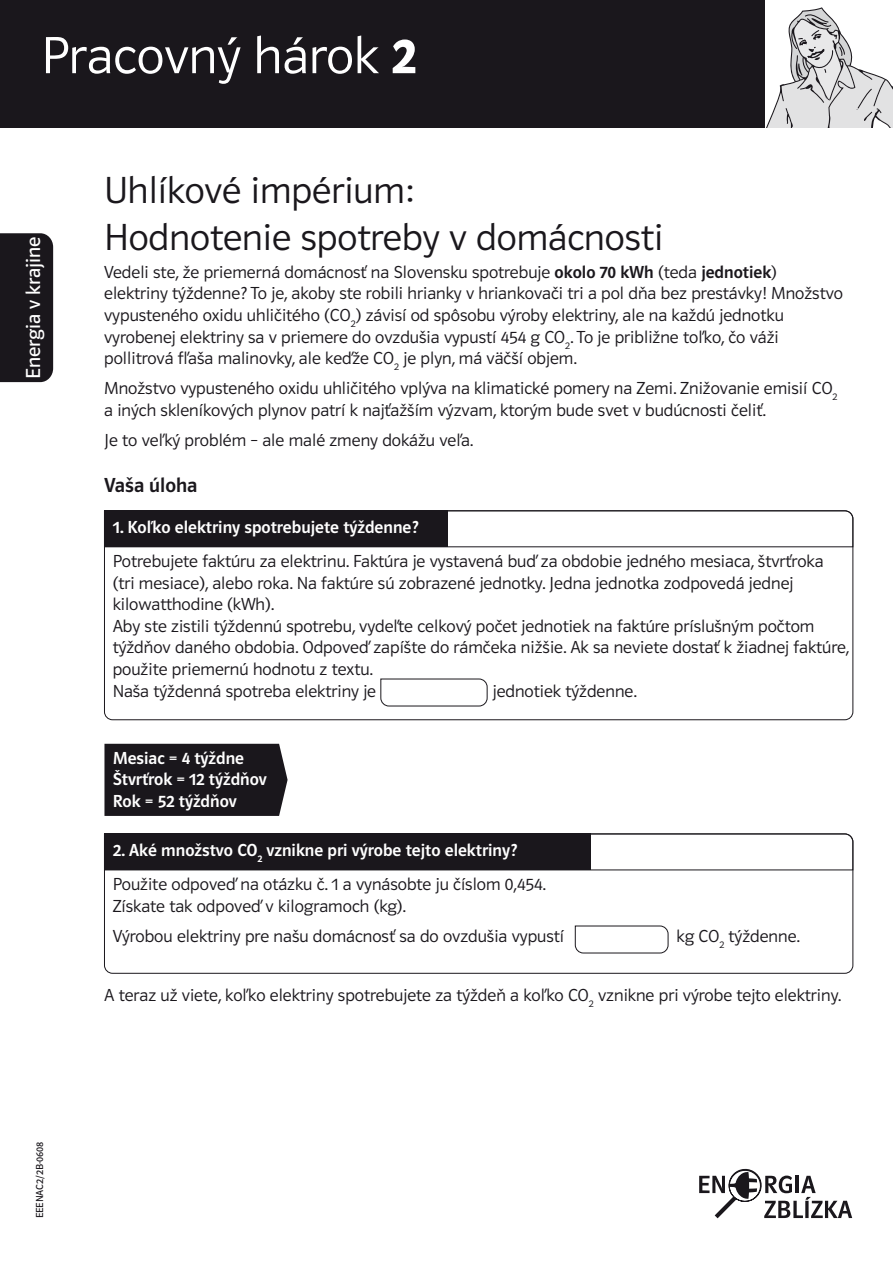
<style>
.page{position:relative;width:893px;height:1263px;background:#fff}
.page>*{position:absolute;margin:0;border:0;box-sizing:border-box;transform-origin:0 0}
.t1{font:54px "Polo ZE11 K Leicht";color:#fff}
.t2{font:39px/46.8px "Polo ZE11 K Leicht";color:#1a171c}
.t3{font:21px "Polo ZE11 K Buch";color:#fff}
.t4{font:21px "Polo ZE11 K Krftg";color:#1a171c}
.t5{font:18px/21.6px "Polo ZE11 K Leicht";color:#1a171c}
.t6{font:18px/21.6px "Polo ZE11 K Krftg";color:#fff}
.t7{font:10.5px "Polo ZE11 K Buch";color:#1a171c}
.s1{font-family:"Polo ZE11 K Hfett"}
.s2{font-family:"Polo ZE11 K Krftg"}
.s3{font-family:"Polo ZE11 K Krftg";color:#fff}
</style>
<div class="page">
<div style="left:0;top:233px;width:53px;height:149px;background:#1a171c"></div>
<div style="left:0;top:0;width:893px;height:128px;background:#1a171c"></div>
<svg style="left:765px;top:0;width:128px;height:128px;background:#ddddde"></svg>
<svg style="left:104px;top:547px;width:749px;height:173px"></svg>
<svg style="left:104px;top:510px;width:749px;height:37px"></svg>
<svg style="left:380px;top:678px;width:108px;height:29px"></svg>
<svg style="left:104px;top:833px;width:749px;height:141px"></svg>
<svg style="left:575px;top:925px;width:94px;height:28px"></svg>
<div style="left:104px;top:744px;width:184px;height:72px;background:#1a171c"></div>
<svg style="left:699px;top:1168px;width:153px;height:50px"></svg>
<p class="t1" style="left:41px;top:26px;width:377px">Pracovný hárok <span class="s1">2</span></p>
<p class="t3" style="left:22px;top:379px;width:144px;rotate:-90deg">Energia v krajine</p>
<p class="t7" style="left:34px;top:1218px;width:78px;rotate:-90deg">EEENAC2/2B-0608</p>
<p class="t2" style="left:104px;top:167px;width:560px">Uhlíkové impérium:<br>Hodnotenie spotreby v domácnosti</p>
<p class="t5" style="left:104px;top:261px;width:740px">Vedeli ste, že priemerná domácnosť na Slovensku spotrebuje <span class="s2">okolo 70 kWh</span> (teda <span class="s2">jednotiek</span>) elektriny týždenne? To je, akoby ste robili hrianky v hriankovači tri a pol dňa bez prestávky! Množstvo vypusteného oxidu uhličitého (CO<sub>2</sub>) závisí od spôsobu výroby elektriny, ale na každú jednotku vyrobenej elektriny sa v priemere do ovzdušia vypustí 454 g CO<sub>2</sub>. To je približne toľko, čo váži pollitrová fľaša malinovky, ale keďže CO<sub>2</sub> je plyn, má väčší objem.</p>
<p class="t5" style="left:104px;top:378px;width:735px">Množstvo vypusteného oxidu uhličitého vplýva na klimatické pomery na Zemi. Znižovanie emisií CO<sub>2 </sub>a iných skleníkových plynov patrí k najťažším výzvam, ktorým bude svet v budúcnosti čeliť.</p>
<p class="t5" style="left:104px;top:429px;width:371px">Je to veľký problém – ale malé zmeny dokážu veľa.</p>
<p class="t4" style="left:104px;top:474px;width:95px">Vaša úloha</p>
<p class="t5" style="left:113px;top:510px;width:712px;line-height:34.3px"><span class="s3">1. Koľko elektriny spotrebujete týždenne?<br></span>Potrebujete faktúru za elektrinu. Faktúra je vystavená buď za obdobie jedného mesiaca, štvrťroka</p>
<p class="t5" style="left:113px;top:572px;width:738px">(tri mesiace), alebo roka. Na faktúre sú zobrazené jednotky. Jedna jednotka zodpovedá jednej kilowatthodine (kWh).<br>Aby ste zistili týždennú spotrebu, vydeľte celkový počet jednotiek na faktúre príslušným počtom týždňov daného obdobia. Odpoveď zapíšte do rámčeka nižšie. Ak sa neviete dostať k žiadnej faktúre, použite priemernú hodnotu z textu.<br>Naša týždenná spotreba elektriny je</p>
<p class="t5" style="left:493px;top:680px;width:146px">jednotiek týždenne.</p>
<p class="t6" style="left:113px;top:747px;width:156px">Mesiac = 4 týždne<br>Štvrťrok = 12 týždňov<br>Rok = 52 týždňov</p>
<p class="t5" style="left:113px;top:832px;width:435px;line-height:34.3px"><span class="s3">2. Aké množstvo CO</span><sub>2</sub> <span class="s3">vznikne pri výrobe tejto elektriny?<br></span>Použite odpoveď na otázku č. 1 a vynásobte ju číslom 0,454.</p>
<p class="t5" style="left:113px;top:890px;width:453px;line-height:30.2px">Získate tak odpoveď v kilogramoch (kg).<br>Výrobou elektriny pre našu domácnosť sa do ovzdušia vypustí</p>
<p class="t5" style="left:676px;top:925px;width:125px">kg CO<sub>2</sub> týždenne.</p>
<p class="t5" style="left:104px;top:984px;width:739px">A teraz už viete, koľko elektriny spotrebujete za týždeň a koľko CO<sub>2</sub> vznikne pri výrobe tejto elektriny.</p>
</div>
